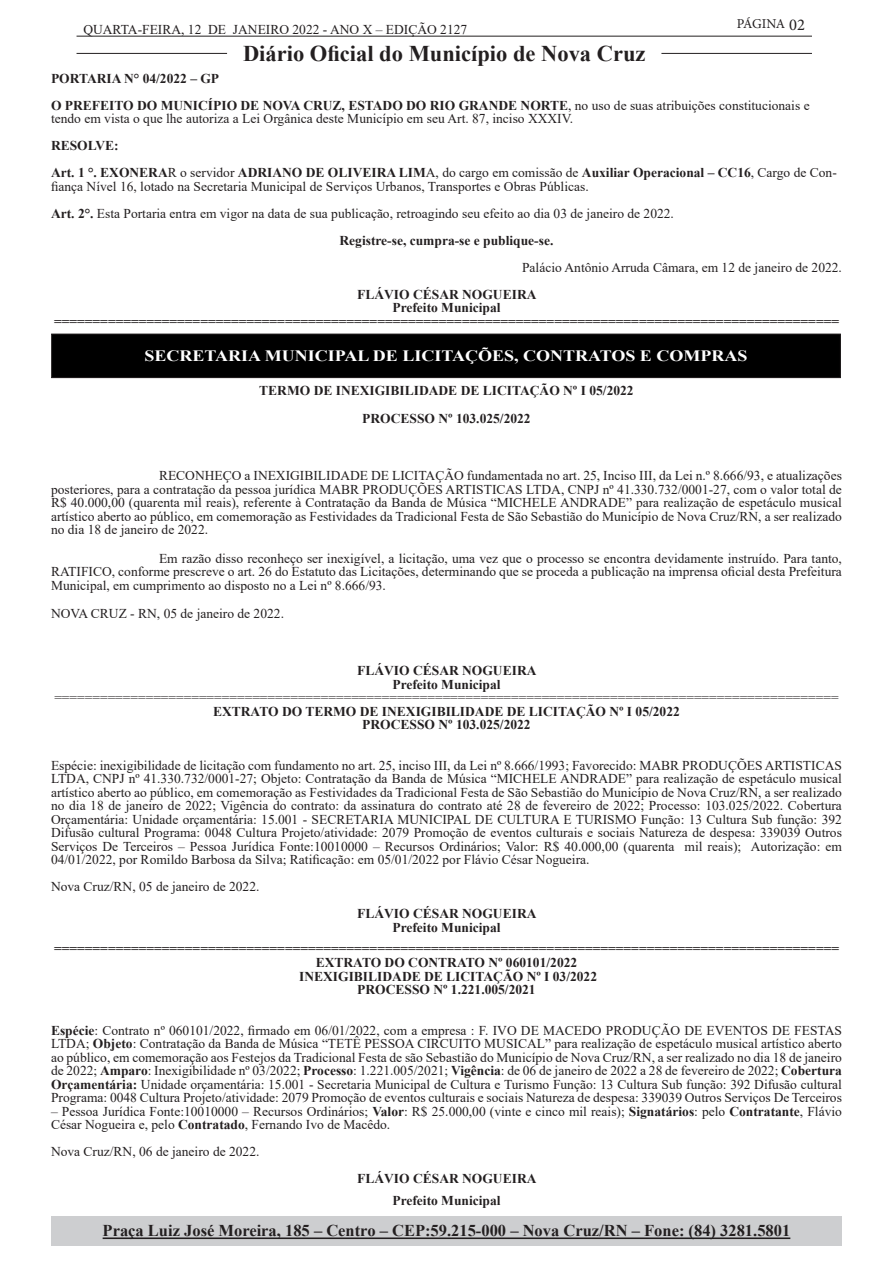
<style>
.page{position:relative;width:893px;height:1263px;background:#fff}
.page>*{position:absolute;margin:0;border:0;box-sizing:border-box;transform-origin:0 0}
.t1{font:700 22.5px "Times New Roman";color:#231f20}
.t2{font:700 16.5px "Times New Roman";color:#231f20}
.t3{font:700 15.75px "Times New Roman";color:#fff;scale:1.14 1}
.Sem_Espaçamento{font:13.5px/13.5px "Times New Roman";color:#231f20;text-align:justify}
.Sem_Espaçamento-2{font:700 13.5px/13.5px "Times New Roman";color:#231f20;text-align:center}
.t4{font:13.5px "Minion Pro";letter-spacing:-.03em;color:#231f20}
.s1{font-size:16.5px}
.s2{font-weight:700}
</style>
<div class="page">
<hr style="left:77px;top:36px;width:735px;height:1px;background:#231f20">
<hr style="left:77px;top:53px;width:150px;height:1px;background:#231f20">
<hr style="left:661px;top:53px;width:151px;height:1px;background:#231f20">
<div style="left:51px;top:1216px;width:791px;height:29px;background:#cdced0"></div>
<hr style="left:103px;top:1237px;width:687px;height:2px;background:#231f20">
<div style="left:52px;top:334px;width:788px;height:44px;background:#000"></div>
<div style="left:51px;top:334px;width:790px;height:44px;border:1px solid #231f20"></div>
<p class="Sem_Espaçamento" style="left:83px;top:23px;width:385px">QUARTA-FEIRA, 12 DE JANEIRO 2022 - ANO X – EDIÇÃO 2127</p>
<h1 class="t1" style="left:243px;top:37px;width:404px">Diário Oficial do Município de Nova Cruz</h1>
<p class="t4" style="left:737px;top:15px;width:70px">PÁGINA <span class="s1">02</span></p>
<p class="Sem_Espaçamento-2" style="left:51px;top:71px;width:170px">PORTARIA N° 04/2022 – GP</p>
<p class="Sem_Espaçamento" style="left:51px;top:98px;width:760px"><span class="s2">O PREFEITO DO MUNICÍPIO DE NOVA CRUZ, ESTADO DO RIO GRANDE NORTE</span>, no uso de suas atribuições constitucionais e tendo em vista o que lhe autoriza a Lei Orgânica deste Município em seu Art. 87, inciso XXXIV.</p>
<p class="Sem_Espaçamento-2" style="left:51px;top:138px;width:69px">RESOLVE:</p>
<p class="Sem_Espaçamento" style="left:51px;top:165px;width:787px"><span class="s2">Art. 1 °. EXONERA</span>R o servidor <span class="s2">ADRIANO DE OLIVEIRA LIM</span>A, do cargo em comissão de <span class="s2">Auxiliar Operacional – CC16</span>, Cargo de Con&shy;fiança Nível 16, lotado na Secretaria Municipal de Serviços Urbanos, Transportes e Obras Públicas.</p>
<p class="Sem_Espaçamento" style="left:51px;top:206px;width:624px"><span class="s2">Art. 2°.</span> Esta Portaria entra em vigor na data de sua publicação, retroagindo seu efeito ao dia 03 de janeiro de 2022.</p>
<p class="Sem_Espaçamento-2" style="left:340px;top:233px;width:215px">Registre-se, cumpra-se e publique-se.</p>
<p class="Sem_Espaçamento" style="left:522px;top:260px;width:321px">Palácio Antônio Arruda Câmara, em 12 de janeiro de 2022.</p>
<p class="Sem_Espaçamento-2" style="left:357px;top:287px;width:181px">FLÁVIO CÉSAR NOGUEIRA<br>Prefeito Municipal</p>
<p class="Sem_Espaçamento-2" style="left:54px;top:314px;width:786px">======================================================================================================</p>
<p class="t3" style="left:144px;top:345px;width:530px">SECRETARIA MUNICIPAL DE LICITAÇÕES, CONTRATOS E COMPRAS</p>
<p class="Sem_Espaçamento-2" style="left:259px;top:383px;width:376px">TERMO DE INEXIGIBILIDADE DE LICITAÇÃO Nº I 05/2022</p>
<p class="Sem_Espaçamento-2" style="left:362px;top:412px;width:170px">PROCESSO Nº 103.025/2022</p>
<p class="Sem_Espaçamento" style="left:51px;top:469px;width:792px;text-indent:108px">RECONHEÇO a INEXIGIBILIDADE DE LICITAÇÃO fundamentada no art. 25, Inciso III, da Lei n.º 8.666/93, e atualizações posteriores, para a contratação da pessoa jurídica MABR PRODUÇÕES ARTISTICAS LTDA, CNPJ nº 41.330.732/0001-27, com o valor total de R$ 40.000,00 (quarenta mil reais), referente à Contratação da Banda de Música “MICHELE ANDRADE” para realização de espetáculo musical artístico aberto ao público, em comemoração as Festividades da Tradicional Festa de São Sebastião do Município de Nova Cruz/RN, a ser realizado no dia 18 de janeiro de 2022.</p>
<p class="Sem_Espaçamento" style="left:51px;top:551px;width:792px;text-indent:108px">Em razão disso reconheço ser inexigível, a licitação, uma vez que o processo se encontra devidamente instruído. Para tanto, RATIFICO, conforme prescreve o art. 26 do Estatuto das Licitações, determinando que se proceda a publicação na imprensa oficial desta Prefeitura Municipal, em cumprimento ao disposto no a Lei nº 8.666/93.</p>
<p class="Sem_Espaçamento" style="left:51px;top:607px;width:234px">NOVA CRUZ - RN, 05 de janeiro de 2022.</p>
<p class="Sem_Espaçamento-2" style="left:357px;top:664px;width:181px">FLÁVIO CÉSAR NOGUEIRA</p>
<p class="Sem_Espaçamento-2" style="left:392px;top:677px;width:110px">Prefeito Municipal</p>
<p class="Sem_Espaçamento" style="left:54px;top:691px;width:786px">=======================================================================================================</p>
<p class="Sem_Espaçamento-2" style="left:213px;top:704px;width:468px">EXTRATO DO TERMO DE INEXIGIBILIDADE DE LICITAÇÃO Nº I 05/2022</p>
<p class="Sem_Espaçamento-2" style="left:362px;top:718px;width:170px">PROCESSO Nº 103.025/2022</p>
<p class="Sem_Espaçamento" style="left:51px;top:758px;width:792px">Espécie: inexigibilidade de licitação com fundamento no art. 25, inciso III, da Lei nº 8.666/1993; Favorecido: MABR PRODUÇÕES ARTISTICAS LTDA, CNPJ nº 41.330.732/0001-27; Objeto: Contratação da Banda de Música “MICHELE ANDRADE” para realização de espetáculo musical artístico aberto ao público, em comemoração as Festividades da Tradicional Festa de São Sebastião do Município de Nova Cruz/RN, a ser realizado no dia 18 de janeiro de 2022; Vigência do contrato: da assinatura do contrato até 28 de fevereiro de 2022; Processo: 103.025/2022. Cobertura Orçamentária: Unidade orçamentária: 15.001 - SECRETARIA MUNICIPAL DE CULTURA E TURISMO Função: 13 Cultura Sub função: 392<br>Difusão cultural Programa: 0048 Cultura Projeto/atividade: 2079 Promoção de eventos culturais e sociais Natureza de despesa: 339039 Outros Serviços De Terceiros – Pessoa Jurídica Fonte:10010000 – Recursos Ordinários; Valor: R$ 40.000,00 (quarenta mil reais); Autorização: em 04/01/2022, por Romildo Barbosa da Silva; Ratificação: em 05/01/2022 por Flávio César Nogueira.</p>
<p class="Sem_Espaçamento" style="left:51px;top:880px;width:210px">Nova Cruz/RN, 05 de janeiro de 2022.</p>
<p class="Sem_Espaçamento-2" style="left:357px;top:907px;width:181px">FLÁVIO CÉSAR NOGUEIRA</p>
<p class="Sem_Espaçamento-2" style="left:392px;top:920px;width:110px">Prefeito Municipal</p>
<p class="Sem_Espaçamento-2" style="left:54px;top:942px;width:786px">======================================================================================================</p>
<p class="Sem_Espaçamento-2" style="left:316px;top:955px;width:263px">EXTRATO DO CONTRATO Nº 060101/2022</p>
<p class="Sem_Espaçamento-2" style="left:299px;top:969px;width:299px">INEXIGIBILIDADE DE LICITAÇÃO Nº I 03/2022</p>
<p class="Sem_Espaçamento-2" style="left:357px;top:982px;width:180px">PROCESSO Nº 1.221.005/2021</p>
<p class="Sem_Espaçamento" style="left:51px;top:1023px;width:792px"><span class="s2">Espécie</span>: Contrato nº 060101/2022, firmado em 06/01/2022, com a empresa : F. IVO DE MACEDO PRODUÇÃO DE EVENTOS DE FESTAS LTDA; <span class="s2">Objeto</span>: Contratação da Banda de Música “TETÊ PESSOA CIRCUITO MUSICAL” para realização de espetáculo musical artístico aberto ao público, em comemoração aos Festejos da Tradicional Festa de são Sebastião do Município de Nova Cruz/RN, a ser realizado no dia 18 de janeiro de 2022; <span class="s2">Amparo</span>: Inexigibilidade nº 03/2022; <span class="s2">Processo</span>: 1.221.005/2021; <span class="s2">Vigência</span>: de 06 de janeiro de 2022 a 28 de fevereiro de 2022; <span class="s2">Cobertura Orçamentária:</span> Unidade orçamentária: 15.001 - Secretaria Municipal de Cultura e Turismo Função: 13 Cultura Sub função: 392 Difusão cultural Programa: 0048 Cultura Projeto/atividade: 2079 Promoção de eventos culturais e sociais Natureza de despesa: 339039 Outros Serviços De Terceiros</p>
<p class="Sem_Espaçamento" style="left:51px;top:1104px;width:792px">– Pessoa Jurídica Fonte:10010000 – Recursos Ordinários; <span class="s2">Valor</span>: R$ 25.000,00 (vinte e cinco mil reais); <span class="s2">Signatários</span>: pelo <span class="s2">Contratante</span>, Flávio<br>César Nogueira e, pelo <span class="s2">Contratado</span>, Fernando Ivo de Macêdo.</p>
<p class="Sem_Espaçamento" style="left:51px;top:1144px;width:210px">Nova Cruz/RN, 06 de janeiro de 2022.</p>
<p class="Sem_Espaçamento-2" style="left:357px;top:1171px;width:181px">FLÁVIO CÉSAR NOGUEIRA</p>
<p class="Sem_Espaçamento-2" style="left:392px;top:1193px;width:110px">Prefeito Municipal</p>
<p class="t2" style="left:103px;top:1219px;width:689px">Praça Luiz José Moreira, 185 – Centro – CEP:59.215-000 – Nova Cruz/RN – Fone: (84) 3281.5801</p>
</div>
